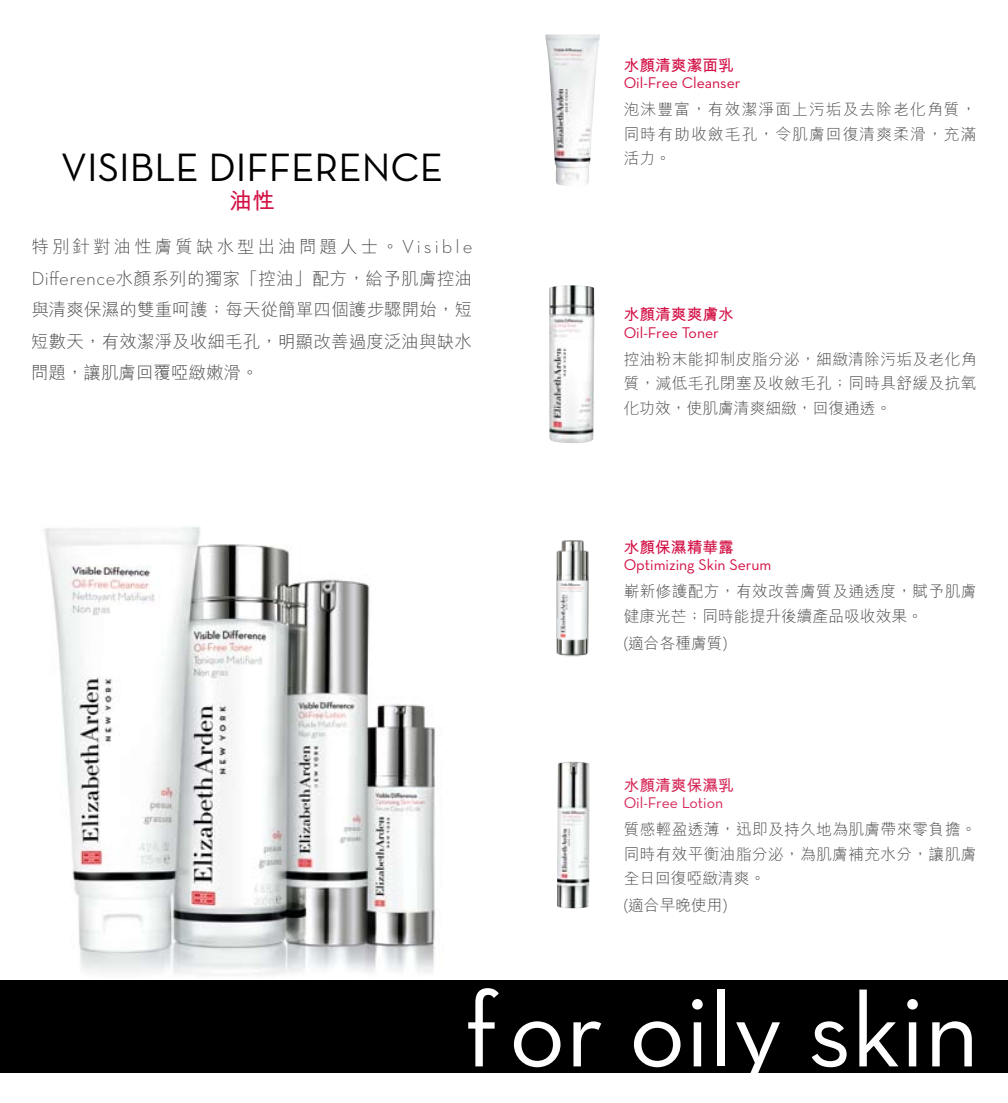
<style>
.page{position:relative;width:1008px;height:1103px;background:#fff}
.page>*{position:absolute;margin:0;border:0;box-sizing:border-box;transform-origin:0 0}
.t1{font:106.4px "Neutraface Text";color:#fff}
.t2{font:40.25px "Neutraface Text";color:#000}
.t3{font:700 22.75px "M Hei HK";color:#d31145}
.t4{font:300 17.5px/31.5px "M Hei HK";letter-spacing:.01em;color:#4c4c4e;text-align:justify}
.t5{font:300 15.75px/24.5px "M Hei HK";letter-spacing:.02em;color:#4c4c4e;text-align:justify}
.t6{font:15.75px "Neutraface Text";color:#d31145}
.t7{font:700 15.75px "M Hei HK";color:#d31145}
.t8{font:15.75px "Neutraface Text";letter-spacing:-.005em;color:#d72958}
.t9{font:700 15.75px "M Hei HK";color:#d72958}
.s1{font-family:"Neutraface Text";font-size:19.25px}
.s2{font-family:"Neutraface Text";font-size:17.32px}
</style>
<div class="page">
<img style="left:44px;top:526px;width:391px;height:449px">
<div style="left:0;top:980px;width:1008px;height:92px;background:#000"></div>
<img style="left:545px;top:34px;width:55px;height:152px">
<img style="left:549px;top:285px;width:46px;height:158px">
<img style="left:556px;top:540px;width:33px;height:117px">
<img style="left:557px;top:761px;width:33px;height:147px">
<h2 class="t2" style="left:61px;top:142px;width:384px">VISIBLE DIFFERENCE</h2>
<h3 class="t3" style="left:229px;top:184px;width:47px">油性</h3>
<p class="t4" style="left:31px;top:230px;width:443px">特別針對油性膚質缺水型出油問題人士。<span class="s1">Visible Difference</span>水顏系列的獨家「控油」配方，給予肌膚控油與清爽保濕的雙重呵護；每天從簡單四個護步驟開始，短短數天，有效潔淨及收細毛孔，明顯改善過度泛油與缺水問題，讓肌膚回覆啞緻嫩滑。</p>
<p class="t7" style="left:624px;top:54px;width:112px">水顏清爽潔面乳</p>
<p class="t6" style="left:624px;top:73px;width:118px">Oil-Free Cleanser</p>
<p class="t5" style="left:624px;top:97px;width:354px">泡沬豐富，有效潔淨面上污垢及去除老化角質，同時有助收斂毛孔，令肌膚回復清爽柔滑，充滿活力。</p>
<p class="t7" style="left:624px;top:303px;width:112px">水顏清爽爽膚水</p>
<p class="t6" style="left:624px;top:322px;width:97px">Oil-Free Toner</p>
<p class="t5" style="left:624px;top:346px;width:354px">控油粉末能抑制皮脂分泌，細緻清除污垢及老化角質，減低毛孔閉塞及收斂毛孔；同時具舒緩及抗氧化功效，使肌膚清爽細緻，回復通透。</p>
<p class="t7" style="left:624px;top:535px;width:112px">水顏保濕精華露</p>
<p class="t6" style="left:624px;top:555px;width:149px">Optimizing Skin Serum</p>
<p class="t5" style="left:624px;top:578px;width:354px">嶄新修護配方，有效改善膚質及通透度，賦予肌膚健康光芒；同時能提升後續產品吸收效果。</p>
<p class="t5" style="left:624px;top:630px;width:105px"><span class="s2">(</span>適合各種膚質<span class="s2">)</span></p>
<p class="t9" style="left:624px;top:773px;width:112px">水顏清爽保濕乳</p>
<p class="t8" style="left:624px;top:793px;width:101px">Oil-Free Lotion</p>
<p class="t5" style="left:624px;top:816px;width:354px">質感輕盈透薄，迅即及持久地為肌膚帶來零負擔。同時有效平衡油脂分泌，為肌膚補充水分，讓肌膚全日回復啞緻清爽。</p>
<p class="t5" style="left:624px;top:892px;width:105px"><span class="s2">(</span>適合早晚使用<span class="s2">)</span></p>
<h1 class="t1" style="left:465px;top:963px;width:516px">for oily skin</h1>
</div>
